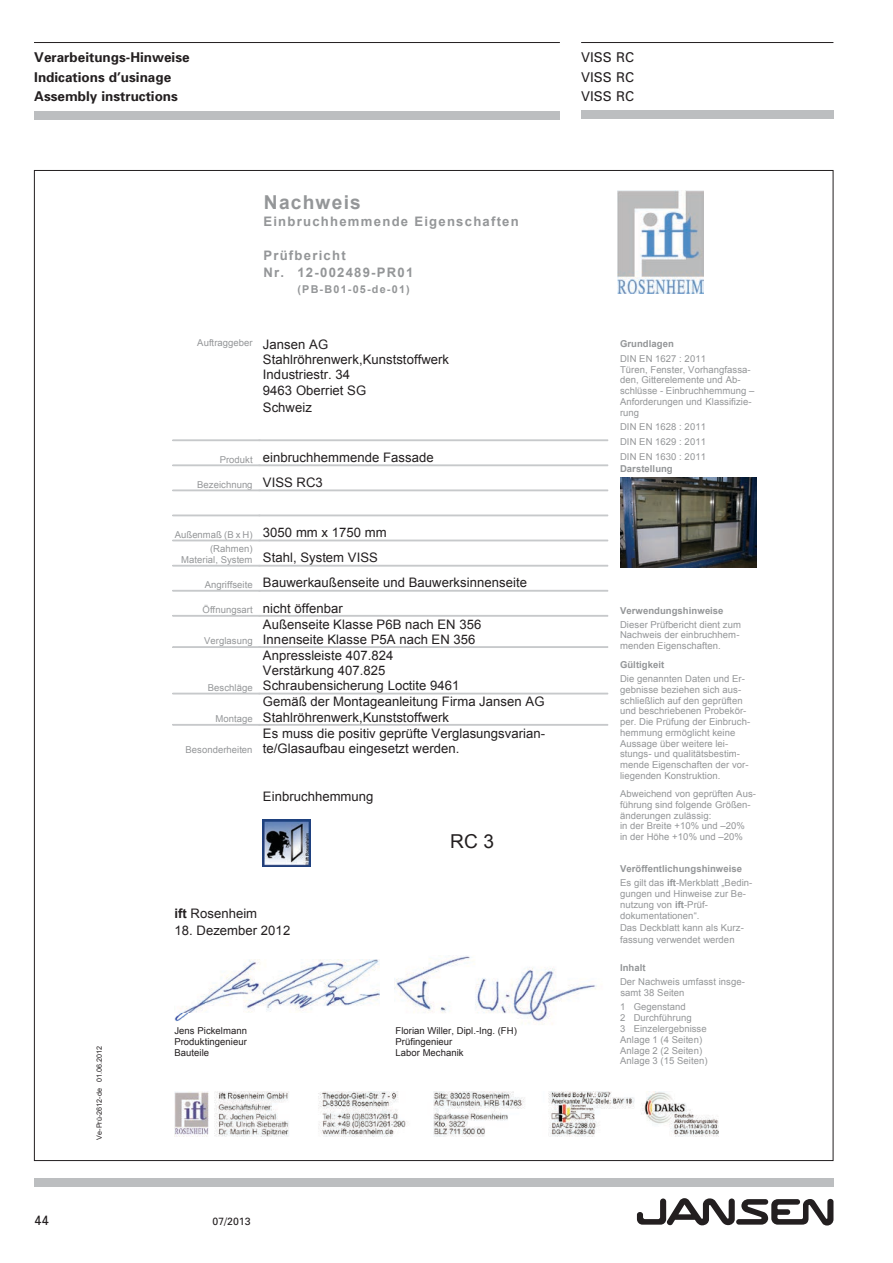
<style>
.page{position:relative;width:893px;height:1263px;background:#fff}
.page>*{position:absolute;margin:0;border:0;box-sizing:border-box;transform-origin:0 0}
.t1{font:700 19.2px "Arial";letter-spacing:.065em;color:#949698}
.t2{font:19.2px "Arial";color:#231f20}
.t3{font:700 13.5px/19.5px "Univers";color:#231f20}
.t4{font:13.5px/19.5px "Univers";color:#231f20;text-align:justify}
.t5{font:13.05px/15.1px "Arial";letter-spacing:.005em;color:#231f20}
.t6{font:700 13.05px/16.8px "Arial";letter-spacing:.095em;color:#949698}
.t7{font:700 10.8px "Arial";letter-spacing:.11em;color:#949698}
.t8{font:10.5px "Univers";color:#231f20}
.t9{font:9.45px/10.8px "Arial";letter-spacing:.005em;color:#949698}
.t10{font:700 9.45px/14.5px "Arial";letter-spacing:.005em;color:#949698}
.t11{font:9.45px "Arial";letter-spacing:.005em;color:#231f20}
.t12{font:7.2px "Arial";letter-spacing:.005em;color:#231f20}
.s1{font-size:13.05px;color:#231f20}
.s2{font-size:9.45px;color:#949698}
.s3{font-weight:700}
.s4{font-weight:400}
</style>
<div class="page">
<div style="left:34px;top:111px;width:526px;height:8px;background:#bcbec0"></div>
<hr style="left:34px;top:42px;width:526px;height:1px;background:#231f20">
<div style="left:581px;top:111px;width:252px;height:8px;background:#bcbec0"></div>
<hr style="left:581px;top:42px;width:252px;height:1px;background:#231f20">
<div style="left:34px;top:1178px;width:799px;height:8px;background:#bcbec0"></div>
<svg style="left:637px;top:1198px;width:196px;height:27px"></svg>
<img style="left:617px;top:190px;width:87px;height:104px">
<img style="left:174px;top:1092px;width:545px;height:44px">
<img style="left:174px;top:960px;width:206px;height:62px">
<img style="left:395px;top:956px;width:201px;height:69px">
<img style="left:621px;top:477px;width:135px;height:90px">
<div style="left:173px;top:440px;width:86px;height:1px;border:1px solid #c7c9cb"></div>
<div style="left:260px;top:440px;width:348px;height:1px;border:1px solid #c7c9cb"></div>
<div style="left:173px;top:465px;width:86px;height:1px;border:1px solid #c7c9cb"></div>
<div style="left:260px;top:465px;width:348px;height:1px;border:1px solid #c7c9cb"></div>
<div style="left:173px;top:490px;width:86px;height:1px;border:1px solid #c7c9cb"></div>
<div style="left:260px;top:490px;width:348px;height:1px;border:1px solid #c7c9cb"></div>
<div style="left:173px;top:515px;width:86px;height:1px;border:1px solid #c7c9cb"></div>
<div style="left:260px;top:515px;width:348px;height:1px;border:1px solid #c7c9cb"></div>
<div style="left:173px;top:540px;width:86px;height:1px;border:1px solid #c7c9cb"></div>
<div style="left:260px;top:540px;width:348px;height:1px;border:1px solid #c7c9cb"></div>
<div style="left:173px;top:565px;width:86px;height:1px;border:1px solid #c7c9cb"></div>
<div style="left:260px;top:565px;width:348px;height:1px;border:1px solid #c7c9cb"></div>
<div style="left:173px;top:590px;width:86px;height:1px;border:1px solid #c7c9cb"></div>
<div style="left:260px;top:590px;width:348px;height:1px;border:1px solid #c7c9cb"></div>
<div style="left:173px;top:615px;width:86px;height:1px;border:1px solid #c7c9cb"></div>
<div style="left:260px;top:615px;width:348px;height:1px;border:1px solid #c7c9cb"></div>
<hr style="left:173px;top:647px;width:86px;height:1px;background:#c7c9cb">
<div style="left:173px;top:646px;width:86px;height:1px;border:1px solid #c7c9cb"></div>
<hr style="left:260px;top:647px;width:348px;height:1px;background:#c7c9cb">
<div style="left:260px;top:646px;width:348px;height:1px;border:1px solid #c7c9cb"></div>
<div style="left:173px;top:693px;width:86px;height:1px;border:1px solid #c7c9cb"></div>
<div style="left:260px;top:693px;width:348px;height:1px;border:1px solid #c7c9cb"></div>
<div style="left:173px;top:724px;width:86px;height:1px;border:1px solid #c7c9cb"></div>
<div style="left:260px;top:724px;width:348px;height:1px;border:1px solid #c7c9cb"></div>
<img style="left:263px;top:819px;width:48px;height:48px">
<h2 class="t3" style="left:34px;top:47px;width:157px">Verarbeitungs-Hinweise<br>Indications d’usinage<br>Assembly instructions</h2>
<h1 class="t1" style="left:264px;top:189px;width:98px">Nachweis</h1>
<h3 class="t6" style="left:263px;top:213px;width:257px">Einbruchhemmende Eigenschaften</h3>
<h3 class="t6" style="left:263px;top:247px;width:152px">Prüfbericht<br>Nr. 12-002489-PR01</h3>
<p class="t7" style="left:297px;top:282px;width:114px">(PB-B01-05-de-01)</p>
<p class="t9" style="left:197px;top:337px;width:132px">Auftraggeber <span class="s1">Jansen AG</span></p>
<h3 class="t5" style="left:263px;top:352px;width:188px">Stahlröhrenwerk,Kunststoffwerk<br>Industriestr. 34<br>9463 Oberriet SG</h3>
<h3 class="t5" style="left:263px;top:400px;width:51px">Schweiz</h3>
<h3 class="t5" style="left:220px;top:450px;width:216px"><span class="s2">Produkt</span> einbruchhemmende Fassade</h3>
<p class="t9" style="left:197px;top:479px;width:127px">Bezeichnung <span class="s1">VISS RC3</span></p>
<p class="t9" style="left:210px;top:528px;width:178px;line-height:14px;text-indent:-35px">Außenmaß (B x H) <span class="s1">3050 mm x 1750 mm </span>(Rahmen)</p>
<h3 class="t5" style="left:203px;top:545px;width:326px;line-height:25px;text-indent:-21px"><span class="s2">Material, System</span> Stahl, System VISS<br><span class="s2">Angriffseite</span> Bauwerkaußenseite und Bauwerksinnenseite<br><span class="s2">Öffnungsart</span> nicht öffenbar</h3>
<p class="t9" style="left:204px;top:636px;width:50px">Verglasung</p>
<h3 class="t5" style="left:263px;top:617px;width:220px">Außenseite Klasse P6B nach EN 356<br>Innenseite Klasse P5A nach EN 356</h3>
<p class="t9" style="left:208px;top:682px;width:46px">Beschläge</p>
<p class="t9" style="left:215px;top:714px;width:39px">Montage</p>
<p class="t9" style="left:186px;top:745px;width:69px">Besonderheiten</p>
<h3 class="t5" style="left:263px;top:648px;width:198px">Anpressleiste 407.824<br>Verstärkung 407.825<br>Schraubensicherung Loctite 9461</h3>
<h3 class="t5" style="left:263px;top:694px;width:283px">Gemäß der Montageanleitung Firma Jansen AG<br>Stahlröhrenwerk,Kunststoffwerk</h3>
<h3 class="t5" style="left:263px;top:726px;width:284px">Es muss die positiv geprüfte Verglasungsvarian&shy;te/Glasaufbau eingesetzt werden.</h3>
<h3 class="t5" style="left:263px;top:789px;width:112px">Einbruchhemmung</h3>
<h1 class="t2" style="left:450px;top:829px;width:45px">RC 3</h1>
<p class="t12" style="left:95px;top:1139px;width:95px;rotate:-90deg">Ve-Prü-2612-de 01.06.2012</p>
<h3 class="t5" style="left:174px;top:906px;width:84px"><span class="s3">ift</span> Rosenheim</h3>
<h3 class="t5" style="left:174px;top:923px;width:117px">18. Dezember 2012</h3>
<p class="t11" style="left:174px;top:1024px;width:74px">Jens Pickelmann</p>
<p class="t11" style="left:395px;top:1024px;width:123px">Florian Willer, Dipl.-Ing. (FH)</p>
<p class="t11" style="left:174px;top:1035px;width:74px">Produktingenieur</p>
<p class="t11" style="left:395px;top:1035px;width:58px">Prüfingenieur</p>
<p class="t11" style="left:174px;top:1046px;width:36px">Bauteile</p>
<p class="t11" style="left:395px;top:1046px;width:70px">Labor Mechanik</p>
<h2 class="t4" style="left:34px;top:1210px;width:17px">44</h2>
<p class="t8" style="left:213px;top:1214px;width:39px">07/2013</p>
<h2 class="t4" style="left:581px;top:47px;width:54px">VISS RC VISS RC VISS RC</h2>
<p class="t10" style="left:620px;top:337px;width:55px">Grundlagen</p>
<p class="t9" style="left:620px;top:353px;width:136px">DIN EN 1627 : 2011<br>Türen, Fenster, Vorhangfassa&shy;den, Gitterelemente und Ab&shy;schlüsse - Einbruchhemmung –<br>Anforderungen und Klassifizie&shy;rung</p>
<p class="t9" style="left:620px;top:420px;width:87px;line-height:14.5px;text-align:justify">DIN EN 1628 : 2011<br>DIN EN 1629 : 2011<br>DIN EN 1630 : 2011</p>
<p class="t10" style="left:620px;top:461px;width:54px">Darstellung</p>
<p class="t10" style="left:620px;top:604px;width:105px">Verwendungshinweise</p>
<p class="t9" style="left:620px;top:619px;width:123px">Dieser Prüfbericht dient zum<br>Nachweis der einbruchhem&shy;menden Eigenschaften.</p>
<p class="t10" style="left:620px;top:657px;width:46px">Gültigkeit</p>
<p class="t9" style="left:620px;top:673px;width:132px">Die genannten Daten und Er&shy;gebnisse beziehen sich aus&shy;schließlich auf den geprüften und beschriebenen Probekör&shy;per. Die Prüfung der Einbruch&shy;hemmung ermöglicht keine<br>Aussage über weitere lei&shy;stungs- und qualitätsbestim&shy;mende Eigenschaften der vor&shy;liegenden Konstruktion.</p>
<p class="t9" style="left:620px;top:788px;width:138px">Abweichend von geprüften Aus&shy;führung sind folgende Größen&shy;änderungen zulässig:<br>in der Breite +10% und –20%<br>in der Höhe +10% und –20%</p>
<p class="t10" style="left:620px;top:861px;width:134px">Veröffentlichungshinweise<br><span class="s4">Es gilt das</span> ift<span class="s4">-Merkblatt „Bedin-</span></p>
<p class="t9" style="left:620px;top:888px;width:127px">gungen und Hinweise zur Be&shy;nutzung von <span class="s3">ift</span>-Prüf&shy;dokumentationen“.</p>
<p class="t9" style="left:620px;top:923px;width:125px">Das Deckblatt kann als Kurz&shy;fassung verwendet werden</p>
<p class="t10" style="left:620px;top:961px;width:27px">Inhalt</p>
<p class="t9" style="left:620px;top:976px;width:126px">Der Nachweis umfasst insge&shy;samt 38 Seiten</p>
<p class="t9" style="left:620px;top:1002px;width:89px">1 Gegenstand<br>2 Durchführung<br>3 Einzelergebnisse<br>Anlage 1 (4 Seiten)<br>Anlage 2 (2 Seiten)<br>Anlage 3 (15 Seiten)</p>
</div>
